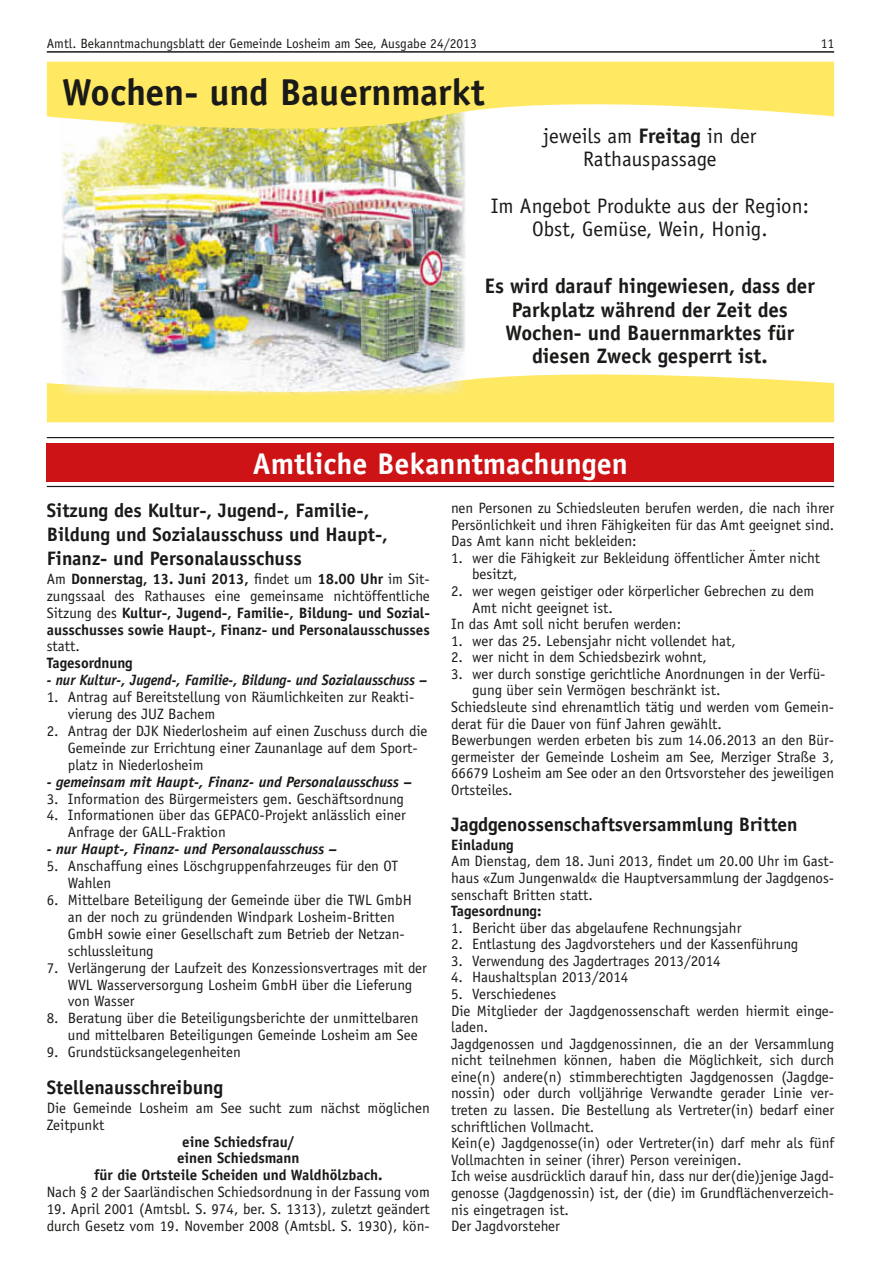
<style>
.page{position:relative;width:881px;height:1263px;background:#fff}
.page>*{position:absolute;margin:0;border:0;box-sizing:border-box;transform-origin:0 0}
.t1{font:700 37.5px "Officina Sans LT";color:#1a1a18}
.t2{font:700 30px "Officina Sans LT";color:#fff}
.t3{font:700 21px/23.1px "Officina Sans LT";color:#1a1a18;text-align:center}
.t4{font:21px/23.1px "Officina Sans LT";color:#1a1a18;text-align:center}
.t5{font:700 19.5px/23.9px "Officina Sans LT";color:#1a1a18}
.t6{font:15px/16.5px "Officina Sans LT";color:#1a1a18}
.t7{font:700 15px/17px "Officina Sans LT";color:#1a1a18;text-align:justify}
.t8{font:italic 700 15px "Officina Sans LT";color:#1a1a18}
.t9{font:italic 700 15px "Officina Sans LT";color:#1a1a18;scale:.95 1}
.t10{font:13.5px "Officina Sans LT";color:#1a1a18}
.s1{font-weight:700}
.s2{font-weight:400}
</style>
<div class="page">
<hr style="left:47px;top:51px;width:786px;height:2px;background:#1a1a18">
<div style="left:47px;top:374px;width:786px;height:48px;background:#ffe963"></div>
<img style="left:60px;top:144px;width:405px;height:252px">
<svg style="left:47px;top:62px;width:786px;height:82px;fill:#ffe963"></svg>
<svg style="left:47px;top:438px;width:786px;height:50px"></svg>
<div style="left:47px;top:443px;width:786px;height:38px;background:#cd1316"></div>
<hr style="left:47px;top:486px;width:786px;height:1px;background:#1a1a18">
<hr style="left:47px;top:437px;width:786px;height:1px;background:#1a1a18">
<p class="t10" style="left:47px;top:35px;width:431px">Amtl. Bekanntmachungsblatt der Gemeinde Losheim am See, Ausgabe 24/2013</p>
<p class="t10" style="left:820px;top:35px;width:15px">11</p>
<h1 class="t1" style="left:62px;top:69px;width:424px">Wochen- und Bauernmarkt</h1>
<h3 class="t4" style="left:543px;top:125px;width:215px">jeweils am <span class="s1">Freitag</span> in der<br>Rathauspassage</h3>
<h3 class="t4" style="left:490px;top:194px;width:319px">Im Angebot Produkte aus der Region:<br>Obst, Gemüse, Wein, Honig.</h3>
<h3 class="t3" style="left:485px;top:274px;width:331px">Es wird darauf hingewiesen, dass der<br>Parkplatz während der Zeit des<br>Wochen- und Bauernmarktes für diesen Zweck gesperrt ist.</h3>
<h2 class="t2" style="left:253px;top:445px;width:376px">Amtliche Bekanntmachungen</h2>
<h3 class="t5" style="left:47px;top:498px;width:342px">Sitzung des Kultur-, Jugend-, Familie-,<br>Bildung und Sozialausschuss und Haupt-,<br>Finanz- und Personalausschuss</h3>
<p class="t7" style="left:47px;top:570px;width:384px"><span class="s2">Am</span> Donnerstag, 13. Juni 2013, <span class="s2">findet um</span> 18.00 Uhr <span class="s2">im Sit&shy;zungssaal des Rathauses eine gemeinsame nichtöffentliche Sitzung des</span> Kultur-, Jugend-, Familie-, Bildung- und Sozial&shy;ausschusses sowie Haupt-, Finanz- und Personalausschusses</p>
<p class="t6" style="left:47px;top:638px;width:35px">statt.</p>
<p class="t7" style="left:47px;top:654px;width:87px">Tagesordnung</p>
<p class="t9" style="left:47px;top:671px;width:401px">- nur Kultur-, Jugend-, Familie-, Bildung- und Sozialausschuss –</p>
<p class="t6" style="left:68px;top:689px;width:348px;line-height:17px;text-indent:-21px">1. Antrag auf Bereitstellung von Räumlichkeiten zur Reakti&shy;vierung des JUZ Bachem</p>
<p class="t6" style="left:68px;top:722px;width:361px;line-height:17px;text-indent:-21px">2. Antrag der DJK Niederlosheim auf einen Zuschuss durch die<br>Gemeinde zur Errichtung einer Zaunanlage auf dem Sport&shy;platz in Niederlosheim</p>
<p class="t8" style="left:47px;top:772px;width:366px">- gemeinsam mit Haupt-, Finanz- und Personalausschuss –</p>
<p class="t6" style="left:47px;top:790px;width:358px">3. Information des Bürgermeisters gem. Geschäftsordnung</p>
<p class="t6" style="left:68px;top:807px;width:339px;line-height:17px;text-indent:-21px">4. Informationen über das GEPACO-Projekt anlässlich einer<br>Anfrage der GALL-Fraktion</p>
<p class="t8" style="left:47px;top:840px;width:291px">- nur Haupt-, Finanz- und Personalausschuss –</p>
<p class="t6" style="left:68px;top:858px;width:331px;line-height:17px;text-indent:-21px">5. Anschaffung eines Löschgruppenfahrzeuges für den OT<br>Wahlen</p>
<p class="t6" style="left:68px;top:891px;width:345px;line-height:17px;text-indent:-21px">6. Mittelbare Beteiligung der Gemeinde über die TWL GmbH an der noch zu gründenden Windpark Losheim-Britten GmbH sowie einer Gesellschaft zum Betrieb der Netzan&shy;schlussleitung</p>
<p class="t6" style="left:68px;top:959px;width:360px;line-height:17px;text-indent:-21px">7. Verlängerung der Laufzeit des Konzessionsvertrages mit der<br>WVL Wasserversorgung Losheim GmbH über die Lieferung von Wasser</p>
<p class="t6" style="left:47px;top:1010px;width:373px;line-height:17px;text-align:right">8. Beratung über die Beteiligungsberichte der unmittelbaren und mittelbaren Beteiligungen Gemeinde Losheim am See</p>
<p class="t6" style="left:47px;top:1044px;width:195px">9. Grundstücksangelegenheiten</p>
<h3 class="t5" style="left:47px;top:1075px;width:178px">Stellenausschreibung</h3>
<p class="t6" style="left:47px;top:1099px;width:384px;line-height:17px">Die Gemeinde Losheim am See sucht zum nächst möglichen<br>Zeitpunkt</p>
<p class="t7" style="left:94px;top:1133px;width:290px;text-align:center">eine Schiedsfrau/<br>einen Schiedsmann<br>für die Ortsteile Scheiden und Waldhölzbach.</p>
<p class="t6" style="left:47px;top:1184px;width:384px">Nach § 2 der Saarländischen Schiedsordnung in der Fassung vom</p>
<p class="t6" style="left:47px;top:1201px;width:384px;line-height:17px">19. April 2001 (Amtsbl. S. 974, ber. S. 1313), zuletzt geändert durch Gesetz vom 19. November 2008 (Amtsbl. S. 1930), kön-</p>
<p class="t6" style="left:451px;top:500px;width:384px;text-align:justify">nen Personen zu Schiedsleuten berufen werden, die nach ihrer Persönlichkeit und ihren Fähigkeiten für das Amt geeignet sind.<br>Das Amt kann nicht bekleiden:</p>
<p class="t6" style="left:472px;top:549px;width:349px;text-indent:-21px">1. wer die Fähigkeit zur Bekleidung öffentlicher Ämter nicht besitzt,</p>
<p class="t6" style="left:451px;top:583px;width:364px">2. wer wegen geistiger oder körperlicher Gebrechen zu dem</p>
<p class="t6" style="left:472px;top:599px;width:142px">Amt nicht geeignet ist.</p>
<p class="t6" style="left:451px;top:616px;width:231px">In das Amt soll nicht berufen werden:</p>
<p class="t6" style="left:451px;top:632px;width:286px">1. wer das 25. Lebensjahr nicht vollendet hat,</p>
<p class="t6" style="left:451px;top:649px;width:257px">2. wer nicht in dem Schiedsbezirk wohnt,</p>
<p class="t6" style="left:451px;top:665px;width:376px">3. wer durch sonstige gerichtliche Anordnungen in der Verfü-</p>
<p class="t6" style="left:472px;top:682px;width:250px">gung über sein Vermögen beschränkt ist.</p>
<p class="t6" style="left:451px;top:699px;width:384px">Schiedsleute sind ehrenamtlich tätig und werden vom Gemein-</p>
<p class="t6" style="left:451px;top:715px;width:272px">derat für die Dauer von fünf Jahren gewählt.</p>
<p class="t6" style="left:451px;top:732px;width:384px">Bewerbungen werden erbeten bis zum 14.06.2013 an den Bür-</p>
<p class="t6" style="left:451px;top:748px;width:384px">germeister der Gemeinde Losheim am See, Merziger Straße 3,</p>
<p class="t6" style="left:451px;top:765px;width:384px">66679 Losheim am See oder an den Ortsvorsteher des jeweiligen</p>
<p class="t6" style="left:451px;top:781px;width:63px">Ortsteiles.</p>
<h3 class="t5" style="left:451px;top:812px;width:348px">Jagdgenossenschaftsversammlung Britten</h3>
<p class="t7" style="left:451px;top:836px;width:64px">Einladung</p>
<p class="t6" style="left:451px;top:853px;width:384px;text-align:justify">Am Dienstag, dem 18. Juni 2013, findet um 20.00 Uhr im Gast&shy;haus «Zum Jungenwald« die Hauptversammlung der Jagdgenos&shy;senschaft Britten statt.</p>
<p class="t7" style="left:451px;top:902px;width:92px">Tagesordnung:</p>
<p class="t6" style="left:451px;top:919px;width:292px">1. Bericht über das abgelaufene Rechnungsjahr</p>
<p class="t6" style="left:451px;top:936px;width:348px">2. Entlastung des Jagdvorstehers und der Kassenführung</p>
<p class="t6" style="left:451px;top:952px;width:271px">3. Verwendung des Jagdertrages 2013/2014</p>
<p class="t6" style="left:451px;top:969px;width:179px">4. Haushaltsplan 2013/2014</p>
<p class="t6" style="left:451px;top:986px;width:384px">5. Verschiedenes<br>Die Mitglieder der Jagdgenossenschaft werden hiermit einge&shy;laden.<br>Jagdgenossen und Jagdgenossinnen, die an der Versammlung nicht teilnehmen können, haben die Möglichkeit, sich durch eine(n) andere(n) stimmberechtigten Jagdgenossen (Jagdge&shy;nossin) oder durch volljährige Verwandte gerader Linie ver&shy;treten zu lassen. Die Bestellung als Vertreter(in) bedarf einer schriftlichen Vollmacht.<br>Kein(e) Jagdgenosse(in) oder Vertreter(in) darf mehr als fünf Vollmachten in seiner (ihrer) Person vereinigen.<br>Ich weise ausdrücklich darauf hin, dass nur der(die)jenige Jagd&shy;genosse (Jagdgenossin) ist, der (die) im Grundflächenverzeich&shy;nis eingetragen ist.<br>Der Jagdvorsteher</p>
</div>
